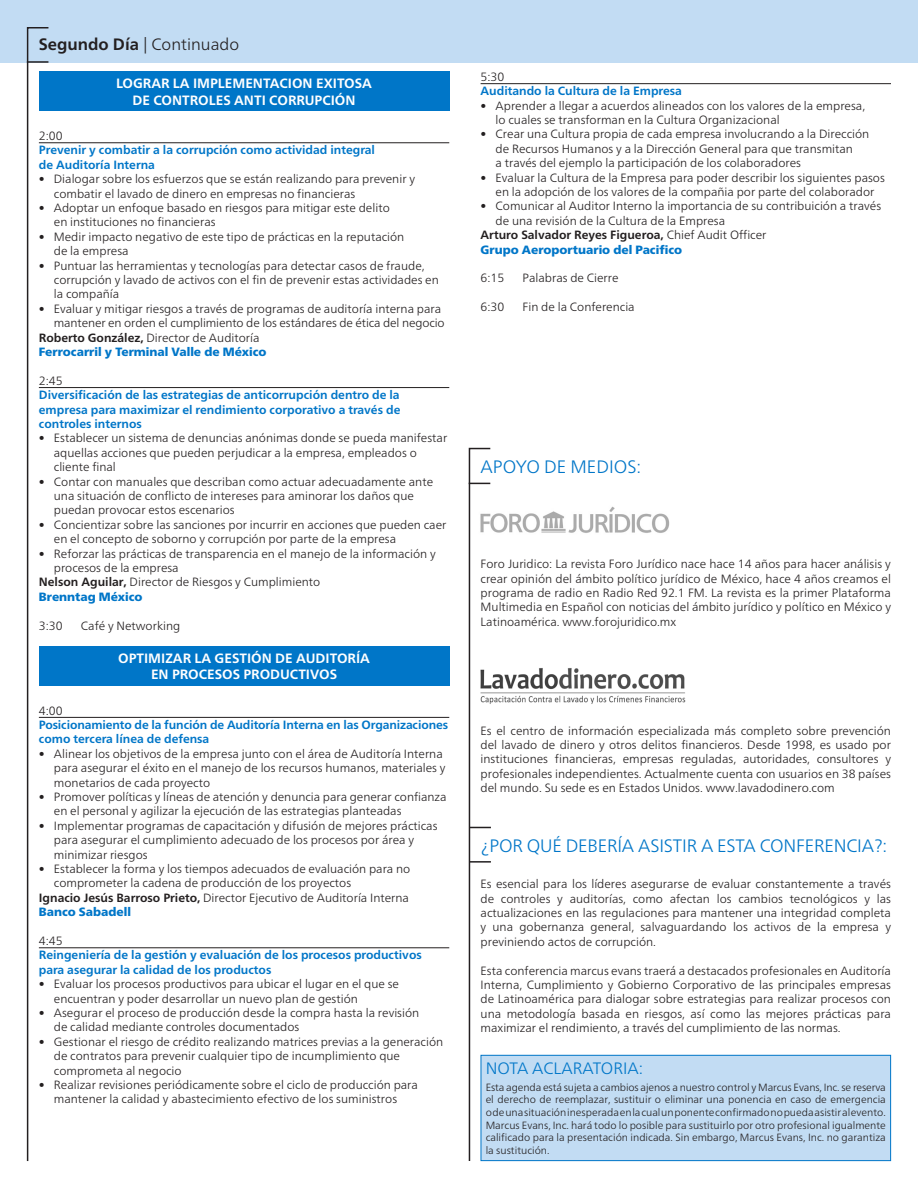
<style>
.page{position:relative;width:918px;height:1188px;background:#fff}
.page>*{position:absolute;margin:0;border:0;box-sizing:border-box;transform-origin:0 0}
.t1{font:300 18px "Frutiger Neue LTW1 G";letter-spacing:-.01em;color:#0076c8}
.t2{font:300 16.5px "Frutiger Neue LTW1 G";color:#231f20}
.t3{font:300 16.5px "Frutiger Neue LTW1 G";color:#0076c8}
.t4{font:700 13.5px/16.2px "Frutiger Neue LTW1 G";color:#fff;text-align:center}
.t5{font:300 12px/14.4px "Frutiger Neue LTW1 G";color:#231f20}
.t6{font:700 12px/14.4px "Frutiger Neue LTW1 G";color:#0076c8}
.t7{font:900 12px "Frutiger Neue LTW1 G";color:#0076c8}
.t8{font:700 12px "Frutiger Neue LTW1 G";color:#231f20}
.t9{font:300 10.5px/12.6px "Frutiger Neue LTW1 G";color:#231f20;text-align:justify}
.s1{font-weight:700}
.s2{font-weight:300}
</style>
<div class="page">
<div style="left:0;top:0;width:918px;height:63px;background:#c2dcf3"></div>
<svg style="left:26px;top:27px;width:24px;height:1135px"></svg>
<hr style="left:27px;top:61px;width:21px;height:2px;background:#231f20">
<svg style="left:468px;top:447px;width:24px;height:715px"></svg>
<img style="left:473px;top:500px;width:197px;height:45px">
<img style="left:481px;top:666px;width:205px;height:39px">
<div style="left:481px;top:1055px;width:410px;height:106px;background:#c2dcf3"></div>
<div style="left:481px;top:1055px;width:410px;height:106px;border:1px solid #0076c8"></div>
<hr style="left:39px;top:142px;width:410px;height:1px;background:#231f20">
<hr style="left:39px;top:387px;width:410px;height:1px;background:#231f20">
<hr style="left:39px;top:717px;width:410px;height:1px;background:#231f20">
<hr style="left:39px;top:947px;width:410px;height:1px;background:#231f20">
<div style="left:39px;top:72px;width:410px;height:39px;background:#0076c8"></div>
<div style="left:39px;top:646px;width:410px;height:40px;background:#0076c8"></div>
<hr style="left:481px;top:83px;width:410px;height:1px;background:#231f20">
<h2 class="t2" style="left:39px;top:32px;width:202px"><span class="s1">Segundo Día</span> | Continuado</h2>
<p class="t4" style="left:116px;top:75px;width:258px">LOGRAR LA IMPLEMENTACION EXITOSA<br>DE CONTROLES ANTI CORRUPCIÓN</p>
<p class="t5" style="left:39px;top:128px;width:25px">2:00</p>
<p class="t6" style="left:39px;top:142px;width:338px">Prevenir y combatir a la corrupción como actividad integral de Auditoría Interna</p>
<p class="t5" style="left:54px;top:171px;width:363px;text-indent:-15px">• Dialogar sobre los esfuerzos que se están realizando para prevenir y combatir el lavado de dinero en empresas no financieras</p>
<p class="t5" style="left:54px;top:200px;width:337px;text-indent:-15px">• Adoptar un enfoque basado en riesgos para mitigar este delito en instituciones no financieras</p>
<p class="t5" style="left:54px;top:228px;width:352px;text-indent:-15px">• Medir impacto negativo de este tipo de prácticas en la reputación de la empresa</p>
<p class="t5" style="left:54px;top:257px;width:386px;text-indent:-15px">• Puntuar las herramientas y tecnologías para detectar casos de fraude, corrupción y lavado de activos con el fin de prevenir estas actividades en la compañía</p>
<p class="t5" style="left:39px;top:300px;width:404px">• Evaluar y mitigar riesgos a través de programas de auditoría interna para</p>
<p class="t5" style="left:54px;top:315px;width:392px">mantener en orden el cumplimiento de los estándares de ética del negocio</p>
<p class="t5" style="left:39px;top:329px;width:222px"><span class="s1">Roberto González,</span> Director de Auditoría</p>
<p class="t7" style="left:39px;top:343px;width:229px">Ferrocarril y Terminal Valle de México</p>
<p class="t5" style="left:39px;top:372px;width:25px">2:45</p>
<p class="t6" style="left:39px;top:387px;width:363px;text-align:justify">Diversificación de las estrategias de anticorrupción dentro de la empresa para maximizar el rendimiento corporativo a través de controles internos</p>
<p class="t5" style="left:54px;top:430px;width:395px;text-indent:-15px">• Establecer un sistema de denuncias anónimas donde se pueda manifestar aquellas acciones que pueden perjudicar a la empresa, empleados o cliente final</p>
<p class="t5" style="left:54px;top:473px;width:381px;text-indent:-15px">• Contar con manuales que describan como actuar adecuadamente ante una situación de conflicto de intereses para aminorar los daños que puedan provocar estos escenarios</p>
<p class="t5" style="left:54px;top:516px;width:394px;text-indent:-15px">• Concientizar sobre las sanciones por incurrir en acciones que pueden caer en el concepto de soborno y corrupción por parte de la empresa</p>
<p class="t5" style="left:39px;top:545px;width:398px">• Reforzar las prácticas de transparencia en el manejo de la información y</p>
<p class="t5" style="left:54px;top:560px;width:126px">procesos de la empresa</p>
<p class="t5" style="left:39px;top:574px;width:283px"><span class="s1">Nelson Aguilar,</span> Director de Riesgos y Cumplimiento</p>
<p class="t7" style="left:39px;top:587px;width:105px">Brenntag México</p>
<p class="t5" style="left:39px;top:617px;width:25px">3:30</p>
<p class="t5" style="left:81px;top:617px;width:101px">Café y Networking</p>
<p class="t4" style="left:118px;top:649px;width:253px">OPTIMIZAR LA GESTIÓN DE AUDITORÍA<br>EN PROCESOS PRODUCTIVOS</p>
<p class="t5" style="left:39px;top:702px;width:25px">4:00</p>
<p class="t6" style="left:39px;top:717px;width:411px">Posicionamiento de la función de Auditoría Interna en las Organizaciones como tercera línea de defensa</p>
<p class="t5" style="left:54px;top:745px;width:393px;text-indent:-15px">• Alinear los objetivos de la empresa junto con el área de Auditoría Interna para asegurar el éxito en el manejo de los recursos humanos, materiales y monetarios de cada proyecto</p>
<p class="t5" style="left:54px;top:789px;width:394px;text-indent:-15px">• Promover políticas y líneas de atención y denuncia para generar confianza en el personal y agilizar la ejecución de las estrategias planteadas</p>
<p class="t5" style="left:54px;top:817px;width:385px;text-indent:-15px">• Implementar programas de capacitación y difusión de mejores prácticas para asegurar el cumplimiento adecuado de los procesos por área y minimizar riesgos</p>
<p class="t5" style="left:39px;top:861px;width:373px">• Establecer la forma y los tiempos adecuados de evaluación para no</p>
<p class="t5" style="left:54px;top:875px;width:299px">comprometer la cadena de producción de los proyectos</p>
<p class="t5" style="left:39px;top:889px;width:372px"><span class="s1">Ignacio Jesús Barroso Prieto,</span> Director Ejecutivo de Auditoría Interna</p>
<p class="t7" style="left:39px;top:903px;width:94px">Banco Sabadell</p>
<p class="t5" style="left:39px;top:933px;width:25px">4:45</p>
<p class="t6" style="left:39px;top:947px;width:384px">Reingeniería de la gestión y evaluación de los procesos productivos para asegurar la calidad de los productos</p>
<p class="t5" style="left:54px;top:976px;width:347px;text-indent:-15px">• Evaluar los procesos productivos para ubicar el lugar en el que se encuentran y poder desarrollar un nuevo plan de gestión</p>
<p class="t5" style="left:54px;top:1005px;width:367px;text-indent:-15px">• Asegurar el proceso de producción desde la compra hasta la revisión de calidad mediante controles documentados</p>
<p class="t5" style="left:54px;top:1033px;width:391px;text-indent:-15px">• Gestionar el riesgo de crédito realizando matrices previas a la generación de contratos para prevenir cualquier tipo de incumplimiento que comprometa al negocio</p>
<p class="t5" style="left:39px;top:1077px;width:381px;text-align:center">• Realizar revisiones periódicamente sobre el ciclo de producción para mantener la calidad y abastecimiento efectivo de los suministros</p>
<p class="t5" style="left:481px;top:69px;width:25px">5:30</p>
<p class="t6" style="left:481px;top:83px;width:203px">Auditando la Cultura de la Empresa</p>
<p class="t5" style="left:496px;top:97px;width:371px;text-indent:-15px">• Aprender a llegar a acuerdos alineados con los valores de la empresa, lo cuales se transforman en la Cultura Organizacional</p>
<p class="t5" style="left:496px;top:126px;width:375px;text-indent:-15px">• Crear una Cultura propia de cada empresa involucrando a la Dirección de Recursos Humanos y a la Dirección General para que transmitan<br>a través del ejemplo la participación de los colaboradores</p>
<p class="t5" style="left:481px;top:169px;width:406px;text-align:center">• Evaluar la Cultura de la Empresa para poder describir los siguientes pasos en la adopción de los valores de la compañia por parte del colaborador</p>
<p class="t5" style="left:481px;top:198px;width:402px">• Comunicar al Auditor Interno la importancia de su contribuición a través</p>
<p class="t5" style="left:496px;top:213px;width:231px">de una revisión de la Cultura de la Empresa</p>
<p class="t8" style="left:481px;top:226px;width:287px">Arturo Salvador Reyes Figueroa, <span class="s2">Chief Audit Officer</span></p>
<p class="t7" style="left:481px;top:240px;width:203px">Grupo Aeroportuario del Pacifico</p>
<p class="t5" style="left:481px;top:270px;width:25px">6:15</p>
<p class="t5" style="left:523px;top:270px;width:98px">Palabras de Cierre</p>
<p class="t5" style="left:481px;top:299px;width:25px">6:30</p>
<p class="t5" style="left:523px;top:299px;width:114px">Fin de la Conferencia</p>
<h1 class="t1" style="left:481px;top:453px;width:162px">APOYO DE MEDIOS:</h1>
<p class="t5" style="left:481px;top:556px;width:412px;text-align:justify">Foro Juridico: La revista Foro Jurídico nace hace 14 años para hacer análisis y crear opinión del ámbito político jurídico de México, hace 4 años creamos el programa de radio en Radio Red 92.1 FM. La revista es la primer Plataforma Multimedia en Español con noticias del ámbito jurídico y político en México y Latinoamérica. www.forojuridico.mx</p>
<p class="t5" style="left:481px;top:722px;width:412px;text-align:justify">Es el centro de información especializada más completo sobre prevención del lavado de dinero y otros delitos financieros. Desde 1998, es usado por instituciones financieras, empresas reguladas, autoridades, consultores y profesionales independientes. Actualmente cuenta con usuarios en 38 países del mundo. Su sede es en Estados Unidos. www.lavadodinero.com</p>
<h1 class="t1" style="left:481px;top:832px;width:407px">¿POR QUÉ DEBERÍA ASISTIR A ESTA CONFERENCIA?:</h1>
<p class="t5" style="left:481px;top:876px;width:412px;text-align:justify">Es esencial para los líderes asegurarse de evaluar constantemente a través de controles y auditorías, como afectan los cambios tecnológicos y las actualizaciones en las regulaciones para mantener una integridad completa y una gobernanza general, salvaguardando los activos de la empresa y previniendo actos de corrupción.</p>
<p class="t5" style="left:481px;top:962px;width:412px;text-align:justify">Esta conferencia marcus evans traerá a destacados profesionales en Auditoría Interna, Cumplimiento y Gobierno Corporativo de las principales empresas de Latinoamérica para dialogar sobre estrategias para realizar procesos con una metodología basada en riesgos, así como las mejores prácticas para maximizar el rendimiento, a través del cumplimiento de las normas.</p>
<h2 class="t3" style="left:486px;top:1056px;width:159px">NOTA ACLARATORIA:</h2>
<p class="t9" style="left:486px;top:1080px;width:402px">Esta agenda está sujeta a cambios ajenos a nuestro control y Marcus Evans, Inc. se reserva el derecho de reemplazar, sustituir o eliminar una ponencia en caso de emergencia o de una situación inesperada en la cual un ponente confirmado no pueda asistir al evento.<br>Marcus Evans, Inc. hará todo lo posible para sustituirlo por otro profesional igualmente calificado para la presentación indicada. Sin embargo, Marcus Evans, Inc. no garantiza la sustitución.</p>
</div>
